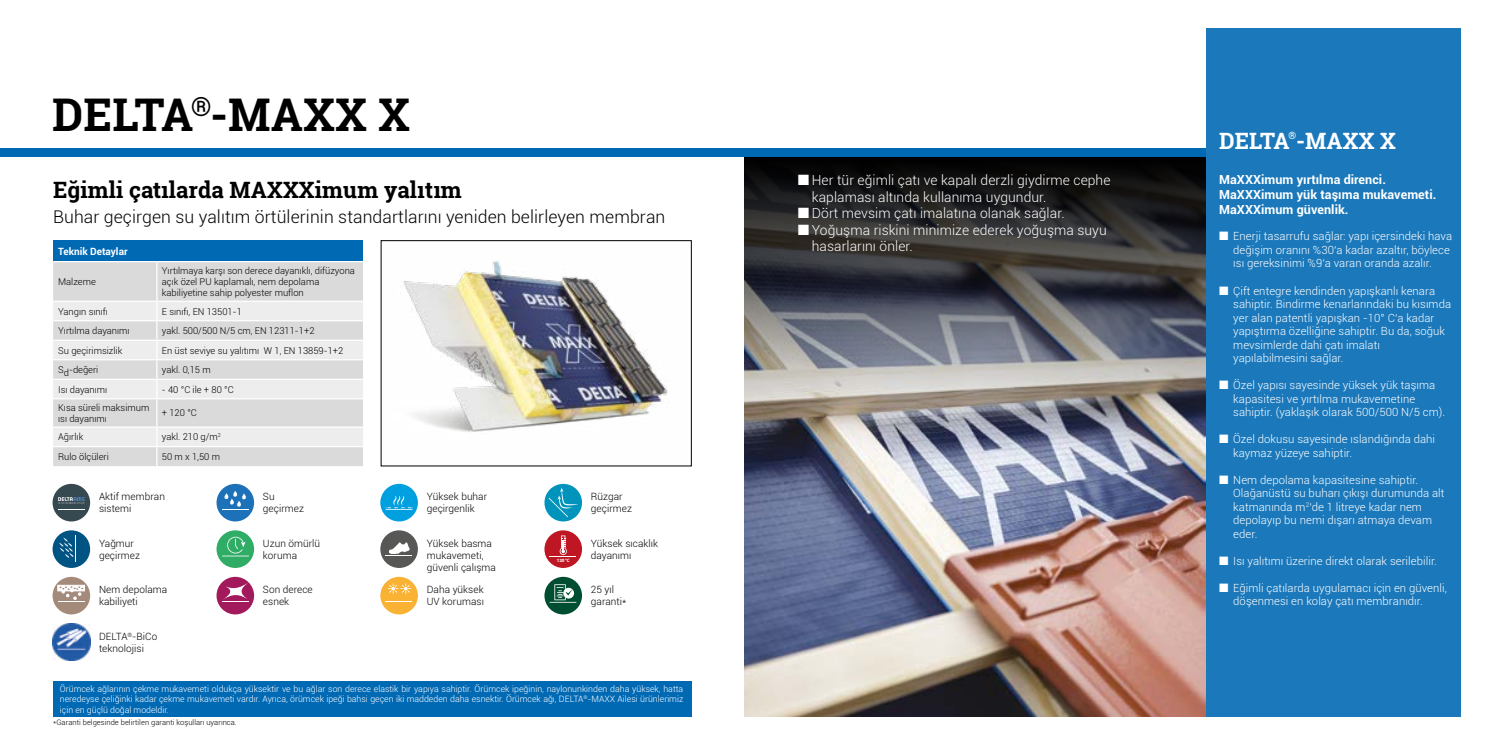
<style>
.page{position:relative;width:1489px;height:745px;background:#fff}
.page>*{position:absolute;margin:0;border:0;box-sizing:border-box;transform-origin:0 0}
.t1{font:700 45px "Roboto Slab";letter-spacing:.005em;color:#000}
.t2{font:700 22.5px "Roboto Slab";letter-spacing:.005em;color:#000}
.t3{font:700 22.5px "Roboto Slab";letter-spacing:.005em;color:#fff}
.t4{font:300 17.5px "Roboto";letter-spacing:.005em;color:#000}
.t5{font:300 13.75px/16.5px "Roboto";letter-spacing:.005em;color:#fff}
.t6{font:700 12.5px/15px "Roboto";letter-spacing:.005em;color:#fff}
.t7{font:300 11.25px/13.5px "Roboto";letter-spacing:.005em;color:#fff}
.t8{font:300 10px/12px "Roboto";letter-spacing:.005em;color:#000}
.t9{font:700 10px "Roboto";color:#fff}
.t10{font:700 10px "Roboto Slab";color:#fff}
.t11{font:300 9.38px/11.2px "Roboto";color:#000}
.t12{font:300 8.75px/10.5px "Roboto";color:#fff;text-align:justify}
.t13{font:300 7.5px "Roboto";letter-spacing:.005em;color:#000}
.t14{font:700 4.75px "Myriad Pro Doerken";color:#fff}
</style>
<div class="page">
<img style="left:744px;top:417px;width:461px;height:299px">
<svg style="left:744px;top:157px;width:461px;height:260px;background:#535255"></svg>
<div style="left:0;top:148px;width:1205px;height:9px;background:#0069b4"></div>
<div style="left:1205px;top:28px;width:255px;height:688px;background:#1a78bb"></div>
<div style="left:53px;top:680px;width:638px;height:36px;background:#0069b4"></div>
<img style="left:403px;top:261px;width:265px;height:171px">
<div style="left:53px;top:240px;width:310px;height:21px;background:#0069b4"></div>
<div style="left:53px;top:262px;width:310px;height:38px;background:#dadada"></div>
<hr style="left:156px;top:262px;width:1px;height:38px;background:#fff">
<svg style="left:53px;top:302px;width:310px;height:164px;background:#e4e4e4"></svg>
<div style="left:53px;top:483px;width:37px;height:38px;background:#364850;border-radius:50%"></div>
<svg style="left:58px;top:497px;width:28px;height:13px"></svg>
<div style="left:216px;top:483px;width:38px;height:38px;background:#1d71b8;border-radius:50%"></div>
<svg style="left:224px;top:491px;width:22px;height:16px"></svg>
<div style="left:53px;top:530px;width:37px;height:37px;background:#005484;border-radius:50%"></div>
<svg style="left:59px;top:535px;width:17px;height:26px"></svg>
<div style="left:544px;top:576px;width:38px;height:38px;background:#004e32;border-radius:50%"></div>
<svg style="left:549px;top:584px;width:27px;height:18px"></svg>
<div style="left:216px;top:576px;width:38px;height:38px;background:#a21a5b;border-radius:50%"></div>
<svg style="left:222px;top:581px;width:27px;height:21px"></svg>
<svg style="left:544px;top:483px;width:38px;height:39px"></svg>
<div style="left:380px;top:530px;width:38px;height:37px;background:#575756;border-radius:50%"></div>
<svg style="left:389px;top:542px;width:21px;height:12px"></svg>
<div style="left:544px;top:530px;width:38px;height:37px;background:#be1622;border-radius:50%"></div>
<svg style="left:549px;top:535px;width:27px;height:20px"></svg>
<div style="left:380px;top:576px;width:38px;height:38px;background:#f9b234;border-radius:50%"></div>
<svg style="left:388px;top:583px;width:23px;height:10px"></svg>
<svg style="left:385px;top:601px;width:27px;height:1px"></svg>
<div style="left:380px;top:483px;width:38px;height:38px;background:#009fdf;border-radius:50%"></div>
<svg style="left:385px;top:495px;width:28px;height:14px"></svg>
<div style="left:53px;top:576px;width:37px;height:38px;background:#a48a7a;border-radius:50%"></div>
<svg style="left:58px;top:584px;width:27px;height:6px"></svg>
<svg style="left:58px;top:586px;width:26px;height:16px"></svg>
<div style="left:216px;top:530px;width:38px;height:37px;background:#2fac66;border-radius:50%"></div>
<svg style="left:222px;top:536px;width:27px;height:20px"></svg>
<img style="left:53px;top:623px;width:37px;height:37px">
<h1 class="t1" style="left:52px;top:83px;width:359px">DELTA<sup>®</sup>-MAXX X</h1>
<h2 class="t2" style="left:53px;top:175px;width:410px">Eğimli çatılarda MAXXXimum yalıtım</h2>
<h3 class="t4" style="left:53px;top:204px;width:613px">Buhar geçirgen su yalıtım örtülerinin standartlarını yeniden belirleyen membran</h3>
<p class="t9" style="left:58px;top:244px;width:71px">Teknik Detaylar</p>
<p class="t11" style="left:58px;top:275px;width:39px">Malzeme</p>
<p class="t11" style="left:162px;top:264px;width:194px">Yırtılmaya karşı son derece dayanıklı, difüzyona açık özel PU kaplamalı, nem depolama kabiliyetine sahip polyester muflon</p>
<p class="t11" style="left:58px;top:305px;width:51px">Yangın sınıfı</p>
<p class="t11" style="left:162px;top:305px;width:81px">E sınıfı, EN 13501-1</p>
<p class="t11" style="left:58px;top:324px;width:73px">Yırtılma dayanımı</p>
<p class="t11" style="left:162px;top:324px;width:154px">yakl. 500/500 N/5 cm, EN 12311-1+2</p>
<p class="t11" style="left:58px;top:344px;width:66px">Su geçirimsizlik</p>
<p class="t11" style="left:162px;top:344px;width:183px">En üst seviye su yalıtımı W 1, EN 13859-1+2</p>
<p class="t11" style="left:58px;top:363px;width:42px">Sd-değeri</p>
<p class="t11" style="left:162px;top:363px;width:50px">yakl. 0,15 m</p>
<p class="t11" style="left:58px;top:383px;width:51px">Isı dayanımı</p>
<p class="t11" style="left:162px;top:383px;width:73px">- 40 °C ile + 80 °C</p>
<p class="t11" style="left:58px;top:401px;width:93px">Kısa süreli maksimum ısı dayanımı</p>
<p class="t11" style="left:162px;top:407px;width:36px">+ 120 °C</p>
<p class="t11" style="left:58px;top:431px;width:27px">Ağırlık</p>
<p class="t11" style="left:162px;top:431px;width:60px">yakl. 210 g/m<sup>2</sup></p>
<p class="t11" style="left:58px;top:450px;width:52px">Rulo ölçüleri</p>
<p class="t11" style="left:162px;top:450px;width:60px">50 m x 1,50 m</p>
<p class="t8" style="left:99px;top:490px;width:67px">Aktif membran sistemi</p>
<p class="t8" style="left:263px;top:490px;width:43px">Su geçirmez</p>
<p class="t8" style="left:99px;top:536px;width:43px">Yağmur geçirmez</p>
<p class="t8" style="left:263px;top:536px;width:59px">Uzun ömürlü koruma</p>
<p class="t8" style="left:99px;top:583px;width:70px">Nem depolama kabiliyeti</p>
<p class="t8" style="left:99px;top:629px;width:60px">DELTA<sup>®</sup>-BiCo teknolojisi</p>
<p class="t8" style="left:263px;top:583px;width:51px">Son derece esnek</p>
<p class="t8" style="left:427px;top:490px;width:62px">Yüksek buhar geçirgenlik</p>
<p class="t8" style="left:591px;top:490px;width:43px">Rüzgar geçirmez</p>
<p class="t8" style="left:427px;top:536px;width:71px">Yüksek basma mukavemeti, güvenli çalışma</p>
<p class="t8" style="left:591px;top:536px;width:69px">Yüksek sıcaklık dayanımı</p>
<p class="t14" style="left:557px;top:556px;width:14px">120 °C</p>
<p class="t8" style="left:427px;top:583px;width:59px">Daha yüksek<br>UV koruması</p>
<p class="t8" style="left:591px;top:583px;width:37px">25 yıl garanti*</p>
<p class="t12" style="left:60px;top:682px;width:625px">Örümcek ağlarının çekme mukavemeti oldukça yüksektir ve bu ağlar son derece elastik bir yapıya sahiptir. Örümcek ipeğinin, naylonunkinden daha yüksek, hatta neredeyse çeliğinki kadar çekme mukavemeti vardır. Ayrıca, örümcek ipeği bahsi geçen iki maddeden daha esnektir. Örümcek ağı, DELTA<sup>®</sup>-MAXX Ailesi ürünlerimiz için en güçlü doğal modeldir.</p>
<p class="t13" style="left:53px;top:716px;width:185px">*Garanti belgesinde belirtilen garanti koşulları uyarınca.</p>
<p class="t5" style="left:811px;top:171px;width:300px;text-indent:-14px">■ Her tür eğimli çatı ve kapalı derzli giydirme cephe kaplaması altında kullanıma uygundur.</p>
<p class="t5" style="left:797px;top:204px;width:268px">■ Dört mevsim çatı imalatına olanak sağlar.</p>
<p class="t5" style="left:811px;top:221px;width:296px;text-indent:-14px">■ Yoğuşma riskini minimize ederek yoğuşma suyu hasarlarını önler.</p>
<p class="t10" style="left:1288px;top:129px;width:9px">®</p>
<p class="t6" style="left:1218px;top:172px;width:219px">MaXXXimum yırtılma direnci.<br>MaXXXimum yük taşıma mukavemeti.<br>MaXXXimum güvenlik.</p>
<p class="t7" style="left:1233px;top:229px;width:220px;text-indent:-14px">■ Enerji tasarrufu sağlar: yapı içersindeki hava değişim oranını %30‘a kadar azaltır, böylece ısı gereksinimi %9‘a varan oranda azalır.</p>
<p class="t7" style="left:1233px;top:283px;width:219px;text-indent:-14px">■ Çift entegre kendinden yapışkanlı kenara sahiptir. Bindirme kenarlarındaki bu kısımda yer alan patentli yapışkan -10° C‘a kadar yapıştırma özelliğine sahiptir. Bu da, soğuk mevsimlerde dahi çatı imalatı yapılabilmesini sağlar.</p>
<p class="t7" style="left:1233px;top:378px;width:213px;text-indent:-14px">■ Özel yapısı sayesinde yüksek yük taşıma kapasitesi ve yırtılma mukavemetine sahiptir. (yaklaşık olarak 500/500 N/5 cm).</p>
<p class="t7" style="left:1233px;top:432px;width:203px;text-indent:-14px">■ Özel dokusu sayesinde ıslandığında dahi kaymaz yüzeye sahiptir.</p>
<p class="t7" style="left:1233px;top:472px;width:213px;text-indent:-14px">■ Nem depolama kapasitesine sahiptir.<br>Olağanüstü su buharı çıkışı durumunda alt katmanında m<sup>2</sup>‘de 1 litreye kadar nem depolayıp bu nemi dışarı atmaya devam eder.</p>
<p class="t7" style="left:1218px;top:553px;width:219px">■ Isı yalıtımı üzerine direkt olarak serilebilir.</p>
<p class="t7" style="left:1233px;top:580px;width:215px;text-indent:-14px">■ Eğimli çatılarda uygulamacı için en güvenli, döşenmesi en kolay çatı membranıdır.</p>
<h2 class="t3" style="left:1218px;top:126px;width:178px">DELTA -MAXX X</h2>
</div>
